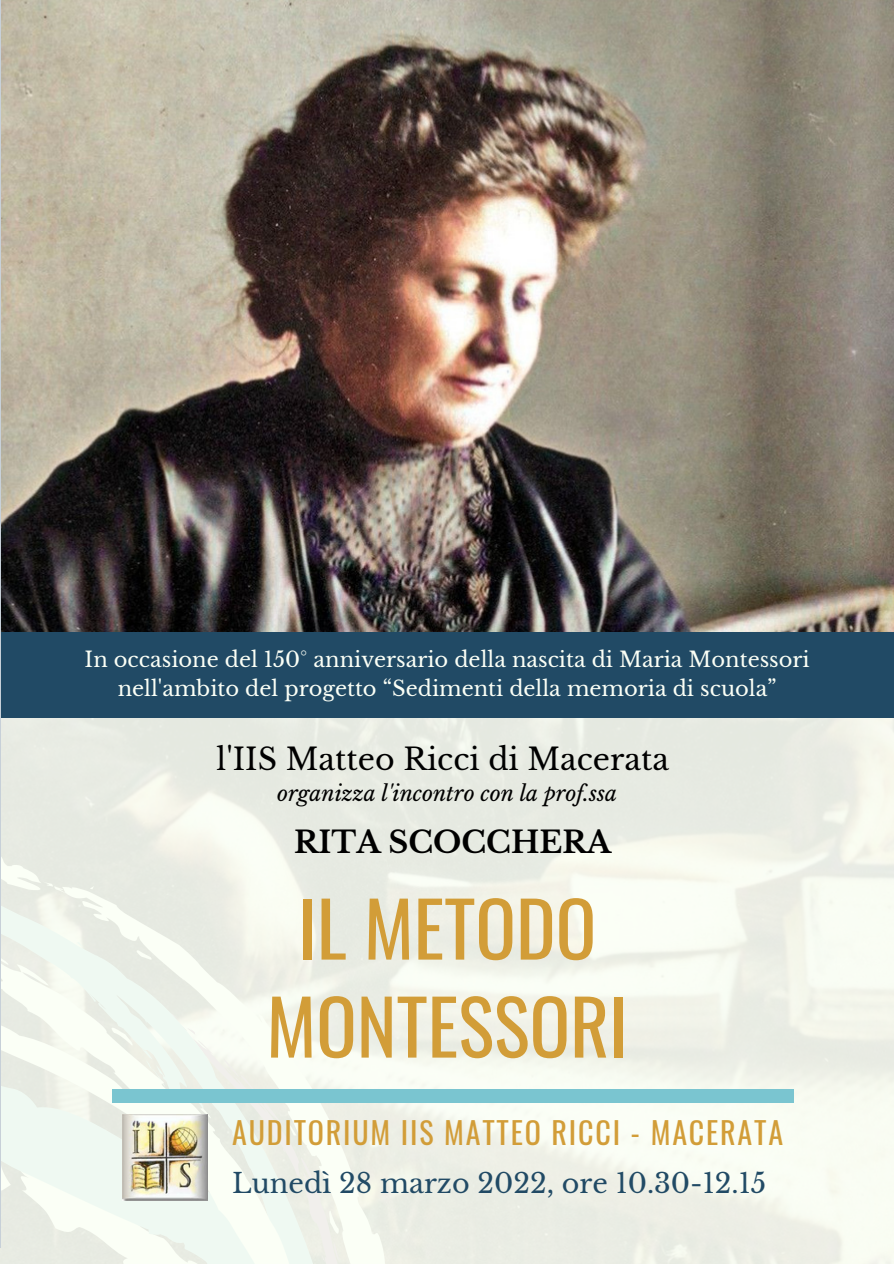
<style>
.page{position:relative;width:894px;height:1264px;background:#fff}
.page>*{position:absolute;margin:0;border:0;box-sizing:border-box;transform-origin:0 0}
.t1{font:75.3px "Oswald";color:#d29d38}
.t2{font:30px "Oswald";letter-spacing:.06em;color:#d29d38}
.t3{font:30px "Libre Baskerville";color:#000}
.t4{font:700 30px "Libre Baskerville";color:#000}
.t5{font:27px "Libre Baskerville";color:#214a65}
.t6{font:21px "Libre Baskerville";color:#fbfff6}
.t7{font:italic 21px "Libre Baskerville";color:#000}
</style>
<div class="page">
<img style="left:1px;top:0;width:892px;height:632px">
<img style="left:1px;top:544px;width:529px;height:88px">
<svg style="left:1px;top:599px;width:54px;height:33px;background:#1b191a"></svg>
<div style="left:0;top:686px;width:893px;height:577px;background:linear-gradient(to right,#ecf1e9,#f2f4ea)"></div>
<div style="left:112px;top:1089px;width:681px;height:13px;background:#7ac5d0"></div>
<div style="left:0;top:632px;width:893px;height:86px;background:#214a65"></div>
<img style="left:122px;top:1113px;width:86px;height:87px">
<hr style="left:0;top:0;width:1px;height:1246px;background:#c7d0d8">
<p class="t6" style="left:85px;top:646px;width:726px">In occasione del 150° anniversario della nascita di Maria Montessori</p>
<p class="t6" style="left:118px;top:676px;width:660px">nell'ambito del progetto “Sedimenti della memoria di scuola”</p>
<p class="t3" style="left:216px;top:740px;width:454px">l'IIS Matteo Ricci di Macerata</p>
<p class="t7" style="left:277px;top:780px;width:341px">organizza l'incontro con la prof.ssa</p>
<p class="t4" style="left:294px;top:823px;width:318px">RITA SCOCCHERA</p>
<p class="t1" style="left:298px;top:869px;width:299px">IL METODO</p>
<p class="t1" style="left:266px;top:967px;width:363px">MONTESSORI</p>
<p class="t2" style="left:232px;top:1109px;width:552px">AUDITORIUM IIS MATTEO RICCI - MACERATA</p>
<p class="t5" style="left:232px;top:1167px;width:535px">Lunedì 28 marzo 2022, ore 10.30-12.15</p>
</div>
